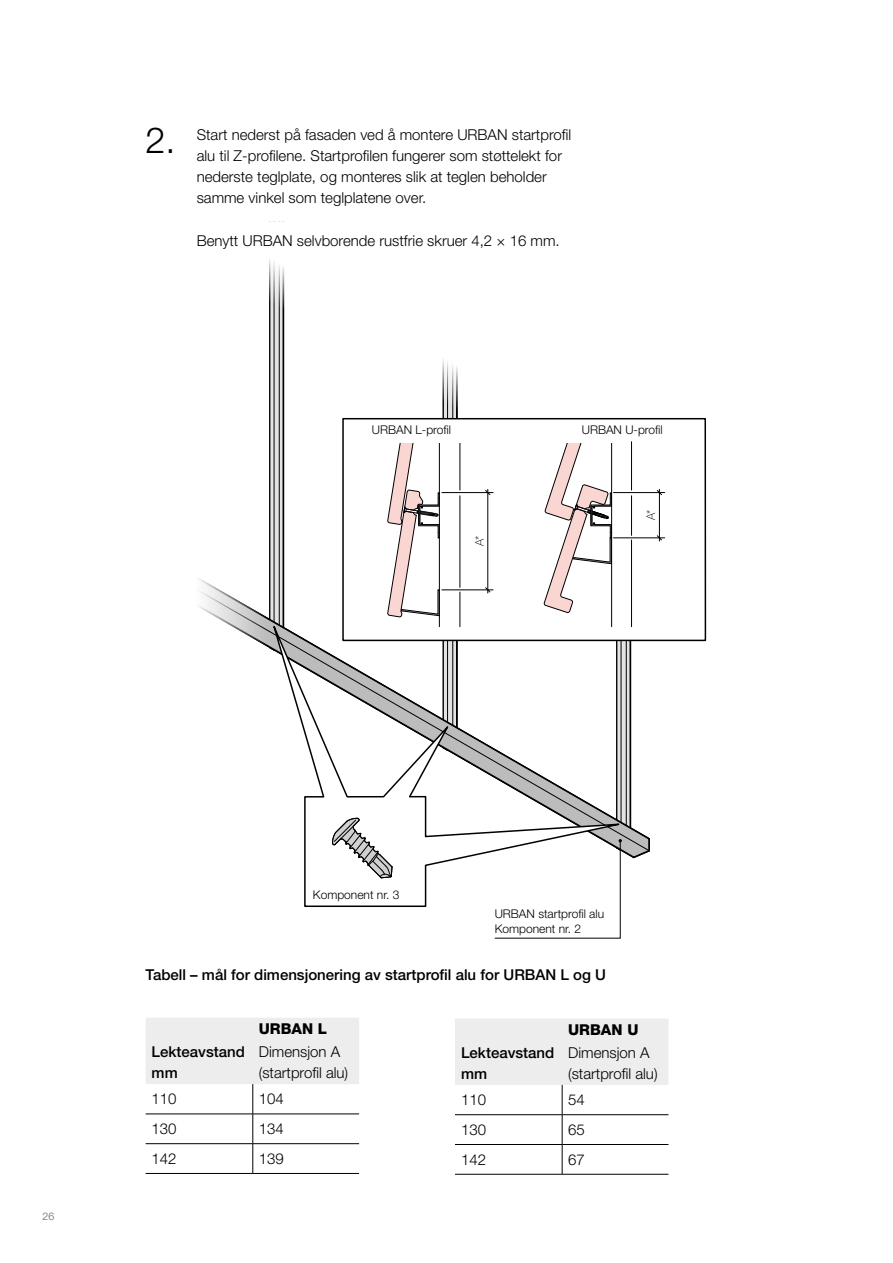
<style>
.page{position:relative;width:893px;height:1263px;background:#fff}
.page>*{position:absolute;margin:0;border:0;box-sizing:border-box;transform-origin:0 0}
.t1{font:300 36px "Helvetica Neue LT Std";color:#000}
.t2{font:300 15px/21px "Helvetica Neue LT Std";color:#000}
.t3{font:500 15px/21px "Helvetica Neue LT Std";color:#000}
.t4{font:800 15px "Helvetica Neue LT Std";color:#000}
.t5{font:300 12px/14.4px "Helvetica Neue LT Std";color:#000}
.t6{font:100 12px "Helvetica Neue LTW1 G";color:#000}
.t7{font:300 10.5px "Helvetica Neue LT Std";color:#646363}
</style>
<div class="page">
<svg style="left:269px;top:548px;width:16px;height:56px"></svg>
<svg style="left:269px;top:221px;width:16px;height:327px"></svg>
<svg style="left:198px;top:578px;width:68px;height:68px"></svg>
<svg style="left:342px;top:418px;width:365px;height:224px"></svg>
<svg style="left:266px;top:604px;width:219px;height:303px"></svg>
<svg style="left:332px;top:817px;width:61px;height:78px"></svg>
<hr style="left:460px;top:592px;width:1px;height:35px;background:#000">
<hr style="left:460px;top:496px;width:1px;height:91px;background:#000">
<hr style="left:460px;top:442px;width:1px;height:48px;background:#000">
<div style="left:369px;top:427px;width:285px;height:15px;background:#fff"></div>
<svg style="left:387px;top:359px;width:71px;height:392px"></svg>
<hr style="left:442px;top:492px;width:51px;height:1px;background:#000">
<hr style="left:442px;top:590px;width:51px;height:1px;background:#000">
<hr style="left:613px;top:492px;width:52px;height:1px;background:#000">
<hr style="left:613px;top:538px;width:52px;height:1px;background:#000">
<hr style="left:659px;top:489px;width:1px;height:52px;background:#000">
<svg style="left:656px;top:490px;width:6px;height:5px"></svg>
<svg style="left:656px;top:535px;width:6px;height:6px"></svg>
<svg style="left:485px;top:418px;width:165px;height:521px"></svg>
<hr style="left:455px;top:1174px;width:107px;height:1px;background:#000">
<hr style="left:562px;top:1174px;width:106px;height:1px;background:#000">
<svg style="left:455px;top:1019px;width:213px;height:155px"></svg>
<div style="left:146px;top:1018px;width:213px;height:66px;background:#ededed"></div>
<hr style="left:146px;top:1114px;width:107px;height:1px;background:#000">
<hr style="left:253px;top:1114px;width:106px;height:1px;background:#000">
<hr style="left:146px;top:1143px;width:107px;height:1px;background:#000">
<hr style="left:253px;top:1143px;width:106px;height:1px;background:#000">
<hr style="left:146px;top:1173px;width:107px;height:1px;background:#000">
<hr style="left:253px;top:1173px;width:106px;height:1px;background:#000">
<hr style="left:253px;top:1084px;width:1px;height:30px;background:#000">
<svg style="left:253px;top:1114px;width:1px;height:59px"></svg>
<h1 class="t1" style="left:146px;top:118px;width:32px">2.</h1>
<p class="t2" style="left:197px;top:124px;width:376px">Start nederst på fasaden ved å montere URBAN startprofil alu til Z-profilene. Startprofilen fungerer som støttelekt for nederste teglplate, og monteres slik at teglen beholder samme vinkel som teglplatene over.</p>
<p class="t2" style="left:197px;top:230px;width:364px">Benytt URBAN selvborende rustfrie skruer 4,2 × 16 mm.</p>
<p class="t5" style="left:372px;top:423px;width:81px">URBAN L-profil</p>
<p class="t5" style="left:582px;top:423px;width:82px">URBAN U-profil</p>
<p class="t6" style="left:472px;top:546px;width:12px;rotate:-90deg">A*</p>
<p class="t6" style="left:644px;top:520px;width:12px;rotate:-90deg">A*</p>
<p class="t7" style="left:43px;top:1210px;width:13px">26</p>
<p class="t5" style="left:313px;top:887px;width:88px">Komponent nr. 3</p>
<p class="t5" style="left:495px;top:906px;width:111px">URBAN startprofil alu<br>Komponent nr. 2</p>
<p class="t3" style="left:146px;top:964px;width:462px">Tabell – mål for dimensjonering av startprofil alu for URBAN L og U</p>
<p class="t3" style="left:152px;top:1041px;width:95px">Lekteavstand mm</p>
<p class="t4" style="left:259px;top:1020px;width:70px">URBAN L</p>
<p class="t2" style="left:259px;top:1041px;width:91px">Dimensjon A (startprofil alu)</p>
<p class="t2" style="left:152px;top:1088px;width:27px">110</p>
<p class="t2" style="left:259px;top:1088px;width:27px">104</p>
<p class="t2" style="left:152px;top:1118px;width:27px">130</p>
<p class="t2" style="left:259px;top:1118px;width:27px">134</p>
<p class="t2" style="left:152px;top:1148px;width:27px">142</p>
<p class="t2" style="left:259px;top:1148px;width:27px">139</p>
<p class="t3" style="left:461px;top:1042px;width:95px">Lekteavstand mm</p>
<p class="t4" style="left:568px;top:1021px;width:72px">URBAN U</p>
<p class="t2" style="left:568px;top:1042px;width:91px">Dimensjon A (startprofil alu)</p>
<p class="t2" style="left:461px;top:1089px;width:27px">110</p>
<p class="t2" style="left:568px;top:1089px;width:18px">54</p>
<p class="t2" style="left:461px;top:1119px;width:27px">130</p>
<p class="t2" style="left:568px;top:1119px;width:18px">65</p>
<p class="t2" style="left:461px;top:1148px;width:27px">142</p>
<p class="t2" style="left:568px;top:1148px;width:18px">67</p>
</div>
